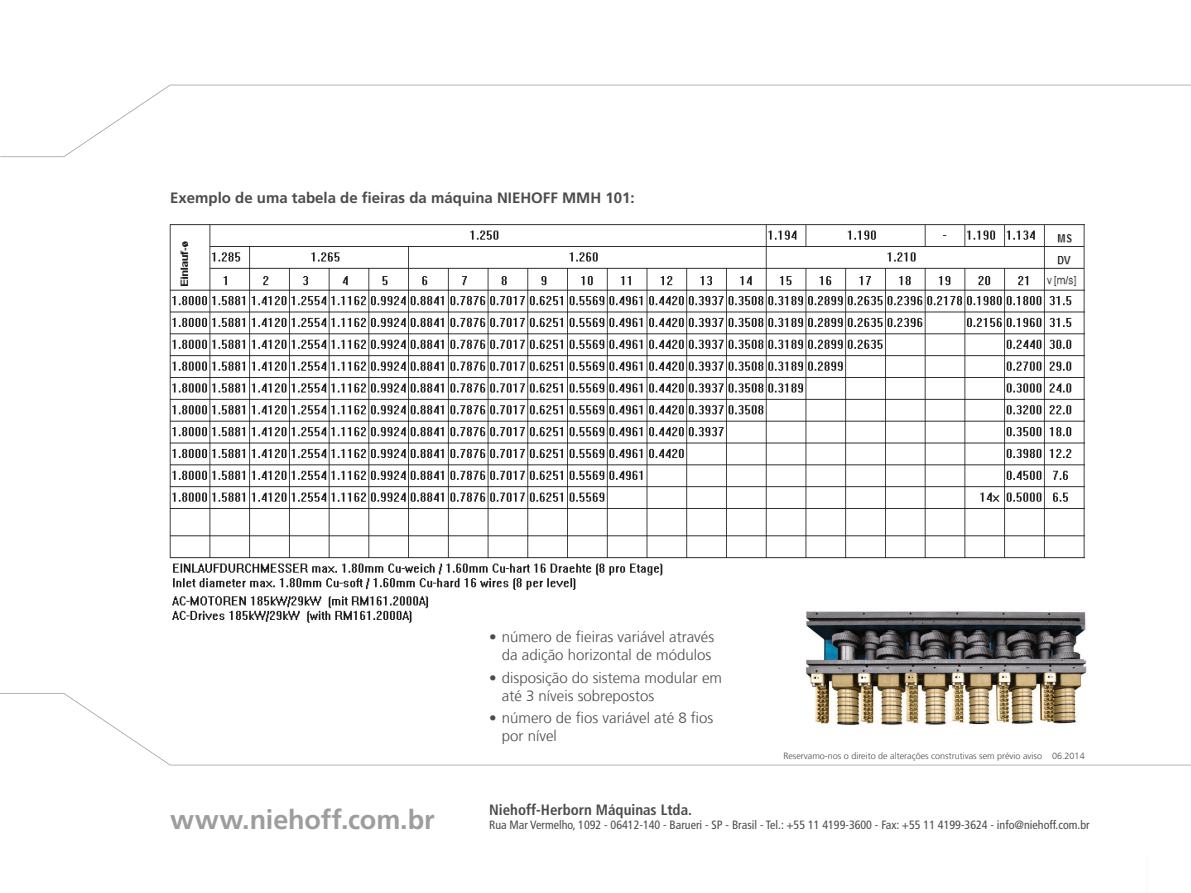
<style>
.page{position:relative;width:1191px;height:893px;background:#fff}
.page>*{position:absolute;margin:0;border:0;box-sizing:border-box;transform-origin:0 0}
.t1{font:700 27px "Frutiger LT Com";letter-spacing:-.005em;color:#9e9d9d}
.t2{font:300 15px/18px "Frutiger LT Com";color:#4b4b4a}
.t3{font:700 15px "Frutiger LT Com";color:#4b4b4a}
.t4{font:700 condensed 15px "Frutiger LT Com";color:#4b4b4a}
.t5{font:condensed 12px "Frutiger LT Com";color:#4b4b4a}
.t6{font:300 9px "Frutiger LT Com";color:#4b4b4a}
</style>
<div class="page">
<svg style="left:0;top:85px;width:1191px;height:72px"></svg>
<svg style="left:0;top:693px;width:1191px;height:72px"></svg>
<img style="left:169px;top:224px;width:915px;height:399px">
<img style="left:803px;top:607px;width:286px;height:120px">
<p class="t3" style="left:170px;top:189px;width:466px">Exemplo de uma tabela de fieiras da máquina NIEHOFF MMH 101:</p>
<p class="t2" style="left:489px;top:628px;width:226px;text-align:right">• número de fieiras variável através da adição horizontal de módulos</p>
<p class="t2" style="left:502px;top:669px;width:222px;text-indent:-13px">• disposição do sistema modular em até 3 níveis sobrepostos</p>
<p class="t2" style="left:502px;top:709px;width:213px;text-indent:-13px">• número de fios variável até 8 fios por nível</p>
<p class="t6" style="left:783px;top:751px;width:303px">Reservamo-nos o direito de alterações construtivas sem prévio aviso 06.2014</p>
<h1 class="t1" style="left:170px;top:804px;width:266px">www.niehoff.com.br</h1>
<p class="t4" style="left:489px;top:801px;width:204px">Niehoff-Herborn Máquinas Ltda.</p>
<p class="t5" style="left:489px;top:818px;width:602px">Rua Mar Vermelho, 1092 - 06412-140 - Barueri - SP - Brasil - Tel.: +55 11 4199-3600 - Fax: +55 11 4199-3624 - info@niehoff.com.br</p>
</div>
